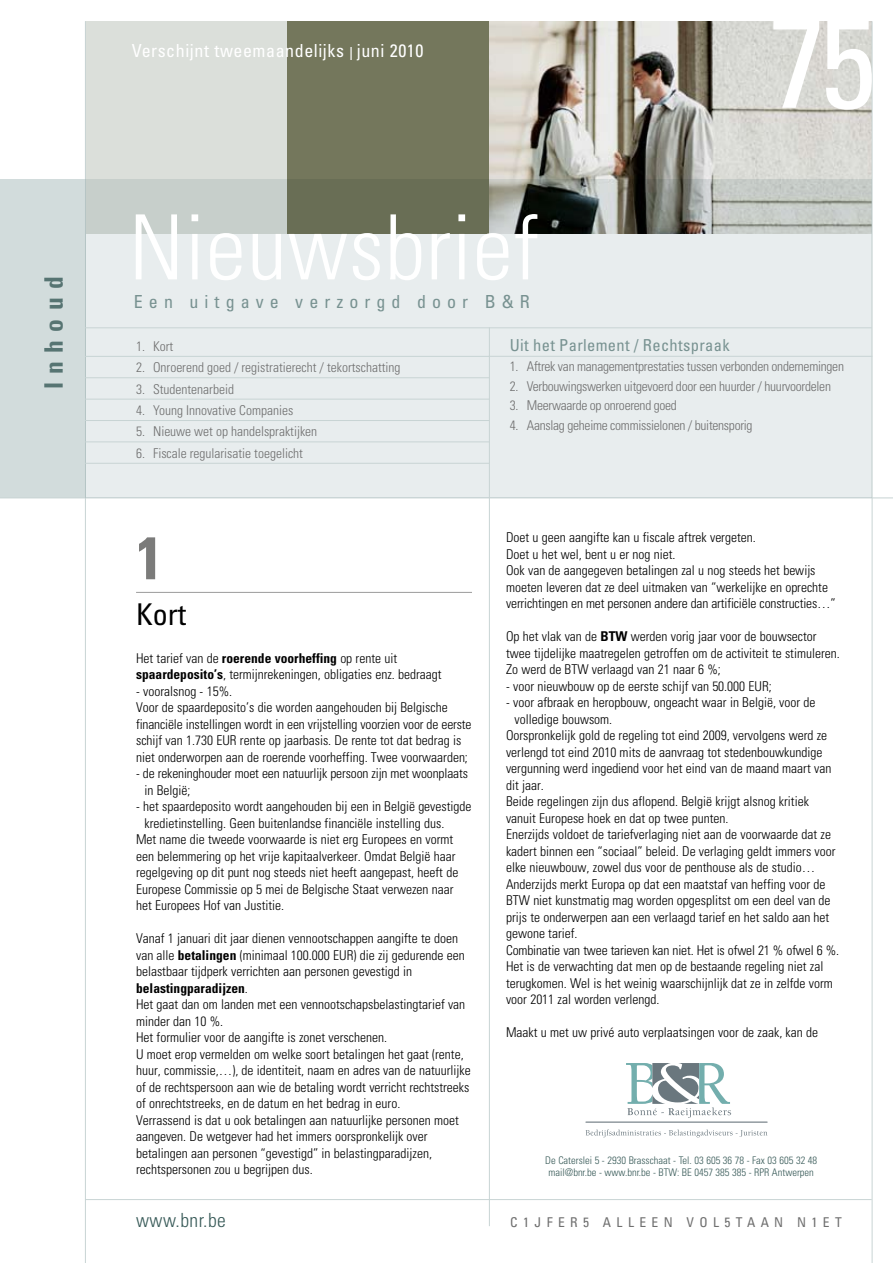
<style>
.page{position:relative;width:893px;height:1263px;background:#fff}
.page>*{position:absolute;margin:0;border:0;box-sizing:border-box;transform-origin:0 0}
.t1{font:condensed 127.5px "Univers";color:#fff}
.t2{font:300 condensed 90px "Univers";letter-spacing:.01em;color:#fff}
.t3{font:700 condensed 60px "Univers";color:#7b7b7a}
.t4{font:condensed 30px "Univers";color:#000}
.t5{font:700 condensed 25.5px "Univers";letter-spacing:.33em;color:#385a58}
.t6{font:300 condensed 19.5px "Univers";letter-spacing:.025em;color:#385a58}
.t7{font:condensed 18px "Univers";letter-spacing:.03em;color:#fff}
.t8{font:condensed 18px "Univers";letter-spacing:.335em;color:#789291}
.t9{font:condensed 16.5px "Univers";letter-spacing:.02em;color:#789291}
.t10{font:300 condensed 13.5px/16.5px "Univers";color:#000}
.t11{font:300 condensed 13.5px "Univers";letter-spacing:-.02em;color:#6f6f6f}
.t12{font:300 condensed 13.5px "Univers";color:#6f6f6f}
.t13{font:condensed 13.5px "Univers";letter-spacing:.4em;color:#6f6f6f}
.t14{font:300 condensed 10.5px/12px "Univers";color:#385a58;text-align:center}
.s1{font-weight:700}
</style>
<div class="page">
<img style="left:489px;top:21px;width:383px;height:158px">
<div style="left:0;top:179px;width:85px;height:318px;background:#d2dcdc"></div>
<hr style="left:136px;top:592px;width:336px;height:1px;background:#9c9c9c">
<hr style="left:0;top:497px;width:893px;height:1px;background:#c8d4d4">
<hr style="left:85px;top:1199px;width:787px;height:1px;background:#c8d4d4">
<div style="left:85px;top:21px;width:202px;height:213px;background:#dbdfda"></div>
<div style="left:287px;top:21px;width:202px;height:213px;background:#74775c"></div>
<hr style="left:85px;top:21px;width:1px;height:1242px;background:#c8d4d4">
<hr style="left:872px;top:21px;width:1px;height:1242px;background:#c8d4d4">
<hr style="left:586px;top:1122px;width:181px;height:1px;background:#6c787e">
<svg style="left:586px;top:1129px;width:181px;height:8px"></svg>
<svg style="left:626px;top:1063px;width:105px;height:55px"></svg>
<svg style="left:85px;top:179px;width:787px;height:318px;background:#d8dddc"></svg>
<hr style="left:489px;top:327px;width:1px;height:899px;background:#c8d4d4">
<hr style="left:85px;top:356px;width:404px;height:1px;background:#c8d4d4">
<hr style="left:85px;top:377px;width:404px;height:1px;background:#c8d4d4">
<hr style="left:85px;top:399px;width:404px;height:1px;background:#c8d4d4">
<hr style="left:85px;top:420px;width:404px;height:1px;background:#c8d4d4">
<hr style="left:85px;top:441px;width:404px;height:1px;background:#c8d4d4">
<hr style="left:85px;top:463px;width:404px;height:1px;background:#c8d4d4">
<hr style="left:489px;top:356px;width:383px;height:1px;background:#c8d4d4">
<hr style="left:85px;top:327px;width:787px;height:1px;background:#c8d4d4">
<h3 class="t5" style="left:38px;top:389px;width:114px;rotate:-90deg">Inhoud</h3>
<h3 class="t7" style="left:132px;top:39px;width:293px">Verschijnt tweemaandelijks I juni 2010</h3>
<h2 class="t2" style="left:129px;top:194px;width:411px">n ieuwsbrief</h2>
<h1 class="t1" style="left:770px;top:-18px;width:108px">75</h1>
<h3 class="t8" style="left:134px;top:290px;width:397px">Een uitgave verzorgd door B&amp;R</h3>
<p class="t11" style="left:136px;top:338px;width:39px">1. Kort</p>
<p class="t12" style="left:136px;top:359px;width:266px">2. Onroerend goed / registratierecht / tekortschatting</p>
<p class="t12" style="left:136px;top:381px;width:99px">3. Studentenarbeid</p>
<p class="t12" style="left:136px;top:402px;width:159px">4. Young Innovative Companies</p>
<p class="t12" style="left:136px;top:424px;width:183px">5. Nieuwe wet op handelspraktijken</p>
<p class="t12" style="left:136px;top:445px;width:168px">6. Fiscale regularisatie toegelicht</p>
<p class="t9" style="left:510px;top:334px;width:221px">Uit het Parlement / Rechtspraak</p>
<p class="t11" style="left:510px;top:358px;width:336px">1. Aftrek van managementprestaties tussen verbonden ondernemingen</p>
<p class="t11" style="left:510px;top:378px;width:323px">2. Verbouwingswerken uitgevoerd door een huurder / huurvoordelen</p>
<p class="t11" style="left:510px;top:398px;width:169px">3. Meerwaarde op onroerend goed</p>
<p class="t11" style="left:510px;top:417px;width:244px">4. Aanslag geheime commissielonen / buitensporig</p>
<h3 class="t3" style="left:136px;top:521px;width:28px">1</h3>
<h3 class="t4" style="left:136px;top:595px;width:52px">Kort</h3>
<p class="t10" style="left:136px;top:650px;width:307px">Het tarief van de <span class="s1">roerende voorheffing</span> op rente uit <span class="s1">spaardeposito’s</span>, termijnrekeningen, obligaties enz. bedraagt</p>
<p class="t10" style="left:136px;top:683px;width:337px">- vooralsnog - 15%.<br>Voor de spaardeposito’s die worden aangehouden bij Belgische financiële instellingen wordt in een vrijstelling voorzien voor de eerste schijf van 1.730 EUR rente op jaarbasis. De rente tot dat bedrag is niet onderworpen aan de roerende voorheffing. Twee voorwaarden;</p>
<p class="t10" style="left:145px;top:765px;width:325px;text-indent:-9px">- de rekeninghouder moet een natuurlijk persoon zijn met woonplaats in België;</p>
<p class="t10" style="left:136px;top:798px;width:337px">- het spaardeposito wordt aangehouden bij een in België gevestigde</p>
<p class="t10" style="left:145px;top:815px;width:301px">kredietinstelling. Geen buitenlandse financiële instelling dus.</p>
<p class="t10" style="left:136px;top:831px;width:319px">Met name die tweede voorwaarde is niet erg Europees en vormt</p>
<p class="t10" style="left:136px;top:848px;width:321px">een belemmering op het vrije kapitaalverkeer. Omdat België haar</p>
<p class="t10" style="left:136px;top:864px;width:324px">regelgeving op dit punt nog steeds niet heeft aangepast, heeft de</p>
<p class="t10" style="left:136px;top:881px;width:319px">Europese Commissie op 5 mei de Belgische Staat verwezen naar</p>
<p class="t10" style="left:136px;top:897px;width:150px">het Europees Hof van Justitie.</p>
<p class="t10" style="left:136px;top:930px;width:336px">Vanaf 1 januari dit jaar dienen vennootschappen aangifte te doen van alle <span class="s1">betalingen</span> (minimaal 100.000 EUR) die zij gedurende een belastbaar tijdperk verrichten aan personen gevestigd in <span class="s1">belastingparadijzen</span>.<br>Het gaat dan om landen met een vennootschapsbelastingtarief van minder dan 10 %.<br>Het formulier voor de aangifte is zonet verschenen.<br>U moet erop vermelden om welke soort betalingen het gaat (rente, huur, commissie,…), de identiteit, naam en adres van de natuurlijke of de rechtspersoon aan wie de betaling wordt verricht rechtstreeks of onrechtstreeks, en de datum en het bedrag in euro.<br>Verrassend is dat u ook betalingen aan natuurlijke personen moet aangeven. De wetgever had het immers oorspronkelijk over betalingen aan personen “gevestigd” in belastingparadijzen, rechtspersonen zou u begrijpen dus.</p>
<p class="t10" style="left:506px;top:529px;width:331px">Doet u geen aangifte kan u fiscale aftrek vergeten.<br>Doet u het wel, bent u er nog niet.<br>Ook van de aangegeven betalingen zal u nog steeds het bewijs moeten leveren dat ze deel uitmaken van “werkelijke en oprechte verrichtingen en met personen andere dan artificiële constructies…”</p>
<p class="t10" style="left:506px;top:628px;width:335px">Op het vlak van de <span class="s1">BTW</span> werden vorig jaar voor de bouwsector twee tijdelijke maatregelen getroffen om de activiteit te stimuleren.<br>Zo werd de BTW verlaagd van 21 naar 6 %;</p>
<p class="t10" style="left:506px;top:678px;width:267px">- voor nieuwbouw op de eerste schijf van 50.000 EUR;</p>
<p class="t10" style="left:506px;top:694px;width:311px">- voor afbraak en heropbouw, ongeacht waar in België, voor de</p>
<p class="t10" style="left:515px;top:711px;width:99px">volledige bouwsom.</p>
<p class="t10" style="left:506px;top:727px;width:323px">Oorspronkelijk gold de regeling tot eind 2009, vervolgens werd ze</p>
<p class="t10" style="left:506px;top:744px;width:318px">verlengd tot eind 2010 mits de aanvraag tot stedenbouwkundige</p>
<p class="t10" style="left:506px;top:760px;width:327px">vergunning werd ingediend voor het eind van de maand maart van</p>
<p class="t10" style="left:506px;top:777px;width:39px">dit jaar.</p>
<p class="t10" style="left:506px;top:793px;width:304px">Beide regelingen zijn dus aflopend. België krijgt alsnog kritiek</p>
<p class="t10" style="left:506px;top:810px;width:224px">vanuit Europese hoek en dat op twee punten.</p>
<p class="t10" style="left:506px;top:826px;width:326px">Enerzijds voldoet de tariefverlaging niet aan de voorwaarde dat ze</p>
<p class="t10" style="left:506px;top:843px;width:331px">kadert binnen een “sociaal” beleid. De verlaging geldt immers voor</p>
<p class="t10" style="left:506px;top:859px;width:311px">elke nieuwbouw, zowel dus voor de penthouse als de studio…</p>
<p class="t10" style="left:506px;top:876px;width:321px">Anderzijds merkt Europa op dat een maatstaf van heffing voor de</p>
<p class="t10" style="left:506px;top:892px;width:326px">BTW niet kunstmatig mag worden opgesplitst om een deel van de</p>
<p class="t10" style="left:506px;top:909px;width:325px">prijs te onderwerpen aan een verlaagd tarief en het saldo aan het</p>
<p class="t10" style="left:506px;top:925px;width:73px">gewone tarief.</p>
<p class="t10" style="left:506px;top:942px;width:335px">Combinatie van twee tarieven kan niet. Het is ofwel 21 % ofwel 6 %.</p>
<p class="t10" style="left:506px;top:958px;width:319px">Het is de verwachting dat men op de bestaande regeling niet zal</p>
<p class="t10" style="left:506px;top:975px;width:328px">terugkomen. Wel is het weinig waarschijnlijk dat ze in zelfde vorm</p>
<p class="t10" style="left:506px;top:991px;width:155px">voor 2011 zal worden verlengd.</p>
<p class="t10" style="left:506px;top:1024px;width:314px">Maakt u met uw privé auto verplaatsingen voor de zaak, kan de</p>
<p class="t14" style="left:545px;top:1154px;width:273px">De Caterslei 5 - 2930 Brasschaat - Tel. 03 605 36 78 - Fax 03 605 32 48 mail@bnr.be - www.bnr.be - BTW: BE 0457 385 385 - RPR Antwerpen</p>
<h3 class="t6" style="left:136px;top:1209px;width:91px">www.bnr.be</h3>
<p class="t13" style="left:510px;top:1214px;width:333px">C1jfEr 5 a llee n v ol5taa n n1e t</p>
</div>
